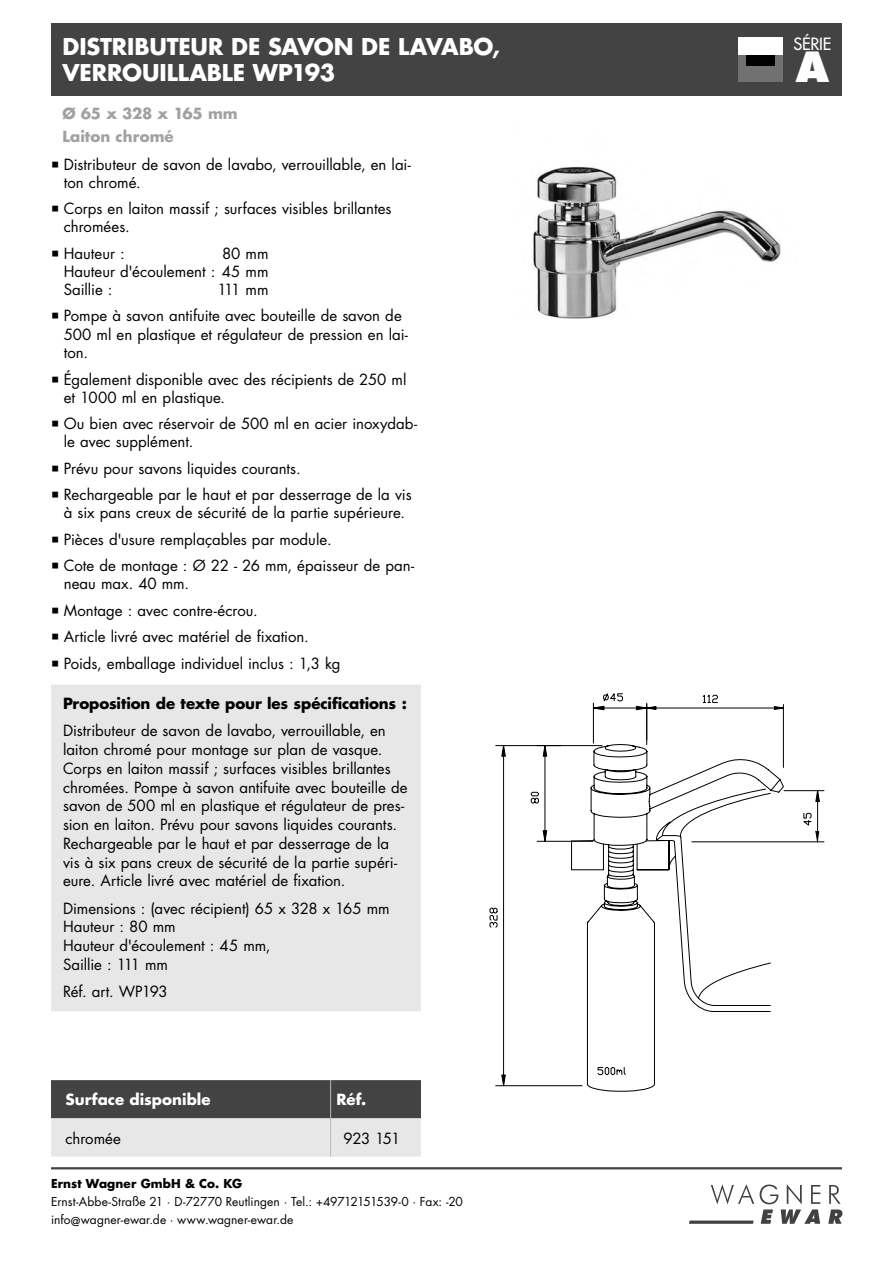
<style>
.page{position:relative;width:893px;height:1263px;background:#fff}
.page>*{position:absolute;margin:0;border:0;box-sizing:border-box;transform-origin:0 0}
.t1{font:800 40.5px "Futura Std";color:#fff}
.t2{font:700 22.5px/26.5px "Futura Std";letter-spacing:-.01em;color:#fff}
.t3{font:500 16.5px "Futura Std";letter-spacing:-.015em;color:#fff}
.t4{font:15px/18.8px "Futura Std";color:#000}
.t5{font:700 15px "Futura Std";letter-spacing:.005em;color:#fff}
.t6{font:700 15px "Futura Std";letter-spacing:-.02em;color:#a1a1a1}
.t7{font:700 15px "Futura Std";color:#a1a1a1}
.t8{font:12px/18px "Futura Std";color:#000}
.s1{font-weight:700}
</style>
<div class="page">
<svg style="left:689px;top:1184px;width:153px;height:40px"></svg>
<hr style="left:51px;top:1167px;width:791px;height:2px;background:#434343">
<div style="left:51px;top:23px;width:791px;height:73px;background:#434343"></div>
<svg style="left:489px;top:693px;width:295px;height:398px"></svg>
<svg style="left:636px;top:705px;width:189px;height:138px"></svg>
<img style="left:533px;top:167px;width:248px;height:152px">
<div style="left:738px;top:37px;width:45px;height:45px;background:#fff"></div>
<div style="left:738px;top:55px;width:45px;height:27px;background:#717171"></div>
<div style="left:746px;top:55px;width:29px;height:11px;background:#000"></div>
<svg style="left:51px;top:1080px;width:370px;height:77px;background:#969696"></svg>
<hr style="left:330px;top:1080px;width:1px;height:38px;background:#b8b8b8">
<hr style="left:330px;top:1118px;width:1px;height:39px;background:#b8b8b8">
<div style="left:57px;top:691px;width:358px;height:314px;background:#e7e7e7"></div>
<div style="left:51px;top:685px;width:370px;height:326px;border:12px solid #e7e7e7"></div>
<p class="t2" style="left:63px;top:34px;width:439px">DISTRIBUTEUR DE SAVON DE LAVABO,<br>VERROUILLABLE WP193</p>
<p class="t6" style="left:63px;top:106px;width:177px">Ø 65 x 328 x 165 mm</p>
<p class="t7" style="left:63px;top:129px;width:113px">Laiton chromé</p>
<p class="t4" style="left:64px;top:156px;width:349px;line-height:18px">Distributeur de savon de lavabo, verrouillable, en lai&shy;ton chromé.</p>
<p class="t4" style="left:64px;top:201px;width:329px;line-height:18px">Corps en laiton massif ; surfaces visibles brillantes chromées.</p>
<p class="t4" style="left:64px;top:245px;width:63px">Hauteur :</p>
<p class="t4" style="left:64px;top:245px;width:206px;line-height:18px;text-align:justify;text-indent:158px">80 mm Hauteur d'écoulement : 45 mm Saillie :</p>
<p class="t4" style="left:64px;top:277px;width:339px;line-height:26.5px;text-indent:154px">111 mm<br>Pompe à savon antifuite avec bouteille de savon de</p>
<p class="t4" style="left:64px;top:327px;width:346px;line-height:18px">500 ml en plastique et régulateur de pression en lai&shy;ton.</p>
<p class="t4" style="left:64px;top:371px;width:344px;line-height:18px">Également disponible avec des récipients de 250 ml et 1000 ml en plastique.</p>
<p class="t4" style="left:64px;top:416px;width:355px;line-height:18px">Ou bien avec réservoir de 500 ml en acier inoxydab&shy;le avec supplément.</p>
<p class="t4" style="left:64px;top:456px;width:349px;line-height:26.5px">Prévu pour savons liquides courants.<br>Rechargeable par le haut et par desserrage de la vis</p>
<p class="t4" style="left:64px;top:500px;width:352px;line-height:26.5px">à six pans creux de sécurité de la partie supérieure.<br>Pièces d'usure remplaçables par module.<br>Cote de montage : Ø 22 - 26 mm, épaisseur de pan-</p>
<p class="t4" style="left:64px;top:571px;width:278px;line-height:26.5px">neau max. 40 mm.<br>Montage : avec contre-écrou.<br>Article livré avec matériel de fixation.<br>Poids, emballage individuel inclus : 1,3 kg</p>
<p class="t4" style="left:63px;top:691px;width:345px;line-height:27.3px"><span class="s1">Proposition de texte pour les spécifications :<br></span>Distributeur de savon de lavabo, verrouillable, en</p>
<p class="t4" style="left:63px;top:741px;width:346px">laiton chromé pour montage sur plan de vasque.<br>Corps en laiton massif ; surfaces visibles brillantes chromées. Pompe à savon antifuite avec bouteille de savon de 500 ml en plastique et régulateur de pres&shy;sion en laiton. Prévu pour savons liquides courants.<br>Rechargeable par le haut et par desserrage de la vis à six pans creux de sécurité de la partie supéri&shy;eure. Article livré avec matériel de fixation.</p>
<p class="t4" style="left:63px;top:900px;width:328px">Dimensions : (avec récipient) 65 x 328 x 165 mm<br>Hauteur : 80 mm<br>Hauteur d'écoulement : 45 mm,<br>Saillie : 111 mm</p>
<p class="t4" style="left:63px;top:983px;width:106px">Réf. art. WP193</p>
<p class="t5" style="left:65px;top:1093px;width:147px">Surface disponible</p>
<p class="t5" style="left:337px;top:1093px;width:31px">Réf.</p>
<p class="t4" style="left:65px;top:1130px;width:57px">chromée</p>
<p class="t4" style="left:343px;top:1130px;width:58px">923 151</p>
<p class="t8" style="left:51px;top:1175px;width:413px"><span class="s1">Ernst Wagner GmbH &amp; Co. KG<br></span>Ernst-Abbe-Straße 21 · D-72770 Reutlingen · Tel.: +49712151539-0 · Fax: -20 info@wagner-ewar.de · www.wagner-ewar.de</p>
<p class="t3" style="left:793px;top:37px;width:39px">SÉRIE</p>
<p class="t1" style="left:796px;top:48px;width:35px">A</p>
</div>
